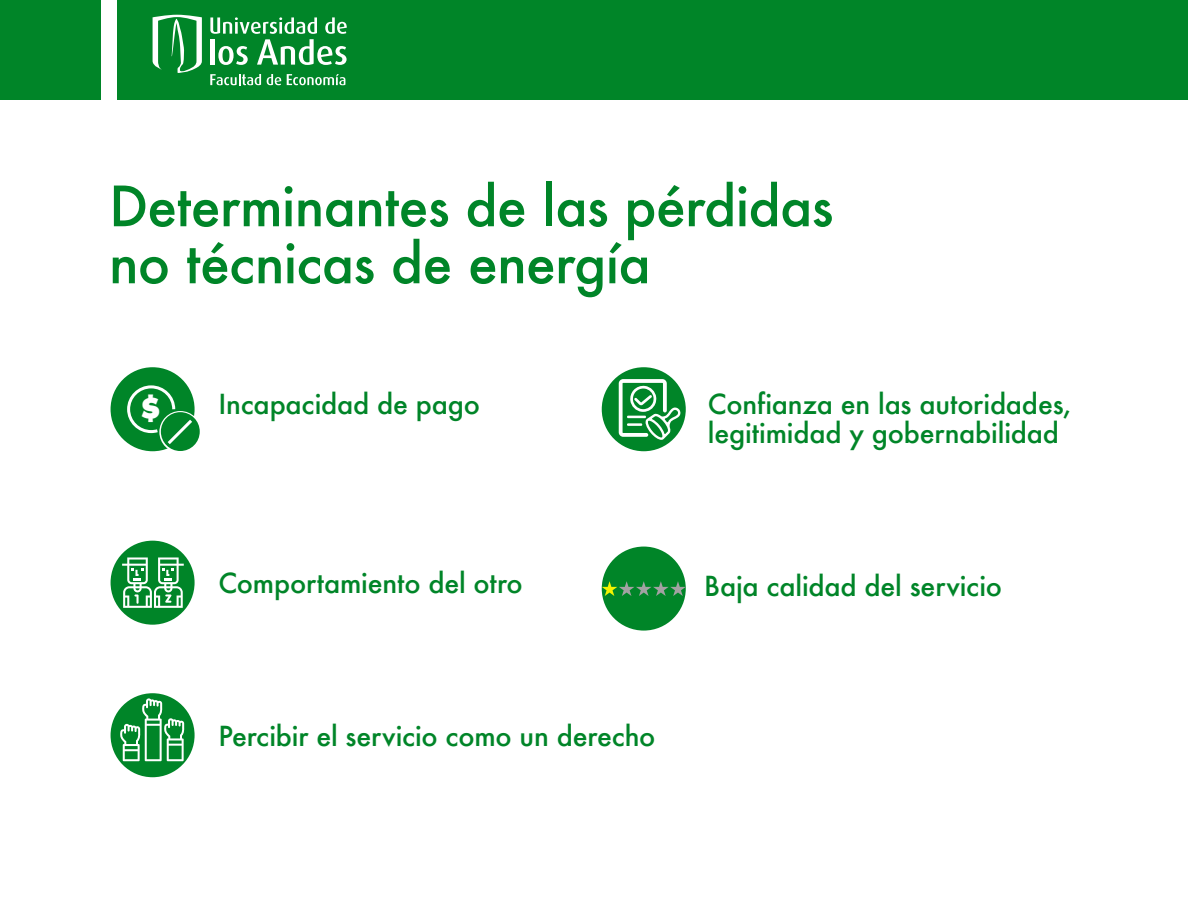
<style>
.page{position:relative;width:1188px;height:918px;background:#fff}
.page>*{position:absolute;margin:0;border:0;box-sizing:border-box;transform-origin:0 0}
.t1{font:500 54px/57px "Futura";letter-spacing:-.015em;color:#008528}
.t2{font:800 28.05px "Futura";color:#fff}
.t3{font:500 27px/29.4px "Futura";letter-spacing:-.005em;color:#008528}
</style>
<div class="page">
<div style="left:0;top:0;width:100px;height:100px;background:#008528"></div>
<div style="left:118px;top:0;width:1070px;height:100px;background:#008528"></div>
<svg style="left:153px;top:15px;width:49px;height:58px"></svg>
<svg style="left:210px;top:17px;width:137px;height:48px"></svg>
<svg style="left:210px;top:74px;width:51px;height:11px"></svg>
<svg style="left:267px;top:74px;width:14px;height:11px"></svg>
<svg style="left:287px;top:74px;width:58px;height:11px"></svg>
<div style="left:602px;top:367px;width:84px;height:84px;background:#008528;border-radius:50%"></div>
<div style="left:111px;top:367px;width:84px;height:84px;background:#008528;border-radius:50%"></div>
<div style="left:159px;top:411px;width:42px;height:42px;border:9px solid #fff;border-radius:50%"></div>
<div style="left:161px;top:412px;width:39px;height:39px;border:6px solid #008528;border-radius:50%"></div>
<svg style="left:126px;top:384px;width:69px;height:63px"></svg>
<svg style="left:619px;top:379px;width:62px;height:61px"></svg>
<div style="left:602px;top:547px;width:84px;height:84px;background:#008528;border-radius:50%"></div>
<svg style="left:602px;top:581px;width:84px;height:15px"></svg>
<div style="left:111px;top:693px;width:84px;height:84px;background:#008528;border-radius:50%"></div>
<svg style="left:120px;top:698px;width:64px;height:63px"></svg>
<div style="left:111px;top:541px;width:84px;height:84px;background:#008528;border-radius:50%"></div>
<svg style="left:122px;top:557px;width:62px;height:51px"></svg>
<h1 class="t1" style="left:109px;top:177px;width:726px">Determinantes de las pérdidas no técnicas de energía</h1>
<p class="t2" style="left:139px;top:391px;width:25px">$</p>
<p class="t3" style="left:218px;top:389px;width:263px">Incapacidad de pago</p>
<p class="t3" style="left:218px;top:568px;width:306px">Comportamiento del otro</p>
<p class="t3" style="left:218px;top:721px;width:439px">Percibir el servicio como un derecho</p>
<p class="t3" style="left:708px;top:389px;width:365px">Confianza en las autoridades, legitimidad y gobernabilidad</p>
<p class="t3" style="left:704px;top:571px;width:299px">Baja calidad del servicio</p>
</div>
